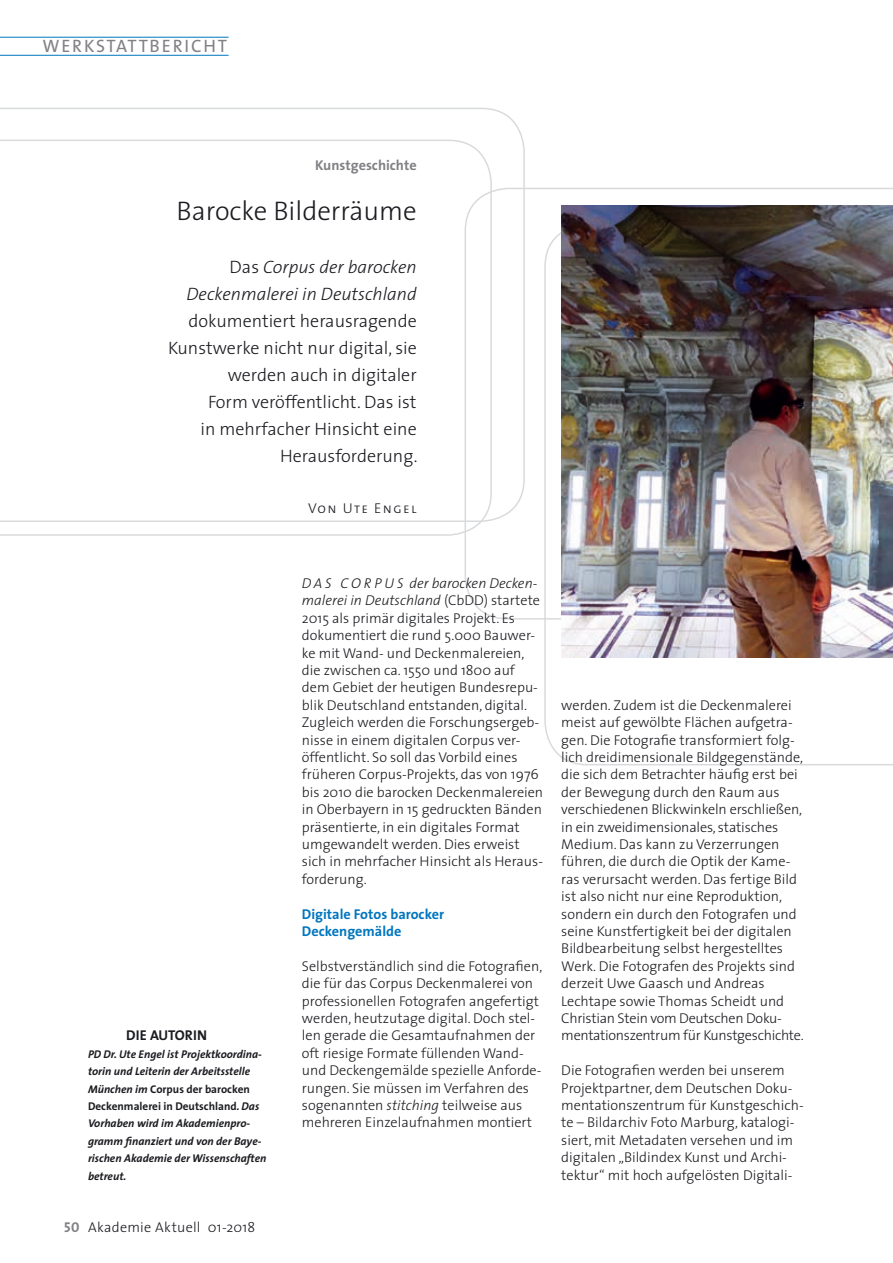
<style>
.page{position:relative;width:893px;height:1263px;background:#fff}
.page>*{position:absolute;margin:0;border:0;box-sizing:border-box;transform-origin:0 0}
.t1{font:300 27px "The Sans";color:#1b1c20}
.t2{font:300 18px/27px "The Sans";color:#1b1c20;text-align:right}
.t3{font:italic 300 18px/27px "The Sans";color:#1b1c20;text-align:right}
.t4{font:18px "The Sans";letter-spacing:.1em;color:#818084}
.t5{font:300 14.25px/17.4px "The Sans";color:#1b1c20}
.t6{font:700 14.25px/17.4px "The Sans";color:#0076be}
.t7{font:300 14.25px "The Sans";letter-spacing:.02em;color:#1b1c20}
.t8{font:700 14.25px "The Sans";color:#818084}
.t9{font:14.25px "The Sans Light Caps";letter-spacing:.1em;color:#1b1c20}
.t10{font:700 14.25px "The Sans";color:#1b1c20}
.t11{font:italic 700 11.25px/17.4px "The Sans";color:#1b1c20}
.s1{font-style:normal}
.s2{font-family:"The Sans Bold Caps";font-weight:400;color:#818084}
.s3{font-style:italic}
</style>
<div class="page">
<svg style="left:0;top:522px;width:465px;height:14px"></svg>
<svg style="left:0;top:108px;width:525px;height:414px"></svg>
<svg style="left:465px;top:188px;width:428px;height:432px"></svg>
<img style="left:561px;top:205px;width:332px;height:453px">
<hr style="left:0;top:55px;width:229px;height:1px;background:#0076be">
<hr style="left:0;top:37px;width:229px;height:1px;background:#0076be">
<p class="t4" style="left:43px;top:31px;width:186px">WERKSTATTBERICHT</p>
<p class="t8" style="left:315px;top:153px;width:103px">Kunstgeschichte</p>
<h1 class="t1" style="left:177px;top:189px;width:242px">Barocke Bilderräume</h1>
<p class="t3" style="left:186px;top:252px;width:232px"><span class="s1">Das</span> Corpus der barocken<br>Deckenmalerei in Deutschland</p>
<p class="t2" style="left:168px;top:306px;width:251px">dokumentiert herausragende<br>Kunstwerke nicht nur digital, sie werden auch in digitaler<br>Form veröffentlicht. Das ist<br>in mehrfacher Hinsicht eine<br>Herausforderung.</p>
<p class="t9" style="left:308px;top:496px;width:110px">Von Ute Engel</p>
<p class="t10" style="left:126px;top:1024px;width:82px">DIE AUTORIN</p>
<p class="t11" style="left:88px;top:1045px;width:180px">PD Dr. Ute Engel ist Projektkoordina&shy;torin und Leiterin der Arbeitsstelle<br>München im <span class="s1">Corpus der barocken<br>Deckenmalerei in Deutschland</span>. Das<br>Vorhaben wird im Akademienpro&shy;gramm finanziert und von der Baye&shy;rischen Akademie der Wissenschaften betreut.</p>
<p class="t7" style="left:64px;top:1215px;width:193px"><span class="s2">50</span> Akademie Aktuell 01-2018</p>
<p class="t5" style="left:302px;top:574px;width:243px"><span class="s3">D A S C O R P U S der barocken Decken&shy;malerei in Deutschland</span> (CbDD) startete 2015 als primär digitales Projekt. Es dokumentiert die rund 5.000 Bauwer&shy;ke mit Wand- und Deckenmalereien, die zwischen ca. 1550 und 1800 auf dem Gebiet der heutigen Bundesrepu&shy;blik Deutschland entstanden, digital.<br>Zugleich werden die Forschungsergeb&shy;nisse in einem digitalen Corpus ver&shy;öffentlicht. So soll das Vorbild eines früheren Corpus-Projekts, das von 1976 bis 2010 die barocken Deckenmalereien in Oberbayern in 15 gedruckten Bänden präsentierte, in ein digitales Format umgewandelt werden. Dies erweist sich in mehrfacher Hinsicht als Heraus&shy;forderung.</p>
<p class="t6" style="left:302px;top:905px;width:144px">Digitale Fotos barocker<br>Deckengemälde</p>
<p class="t5" style="left:302px;top:957px;width:242px">Selbstverständlich sind die Fotografien, die für das Corpus Deckenmalerei von professionellen Fotografen angefertigt werden, heutzutage digital. Doch stel&shy;len gerade die Gesamtaufnahmen der oft riesige Formate füllenden Wand&shy;und Deckengemälde spezielle Anforde&shy;rungen. Sie müssen im Verfahren des sogenannten <span class="s3">stitching</span> teilweise aus mehreren Einzelaufnahmen montiert</p>
<p class="t5" style="left:561px;top:696px;width:244px">werden. Zudem ist die Deckenmalerei meist auf gewölbte Flächen aufgetra&shy;gen. Die Fotografie transformiert folg&shy;lich dreidimensionale Bildgegenstände, die sich dem Betrachter häufig erst bei der Bewegung durch den Raum aus verschiedenen Blickwinkeln erschließen, in ein zweidimensionales, statisches Medium. Das kann zu Verzerrungen führen, die durch die Optik der Kame&shy;ras verursacht werden. Das fertige Bild ist also nicht nur eine Reproduktion, sondern ein durch den Fotografen und seine Kunstfertigkeit bei der digitalen Bildbearbeitung selbst hergestelltes Werk. Die Fotografen des Projekts sind derzeit Uwe Gaasch und Andreas Lechtape sowie Thomas Scheidt und Christian Stein vom Deutschen Doku&shy;mentationszentrum für Kunstgeschichte.</p>
<p class="t5" style="left:561px;top:1061px;width:244px">Die Fotografien werden bei unserem Projektpartner, dem Deutschen Doku&shy;mentationszentrum für Kunstgeschich&shy;te – Bildarchiv Foto Marburg, katalogi&shy;siert, mit Metadaten versehen und im digitalen „Bildindex Kunst und Archi&shy;tektur“ mit hoch aufgelösten Digitali-</p>
</div>
